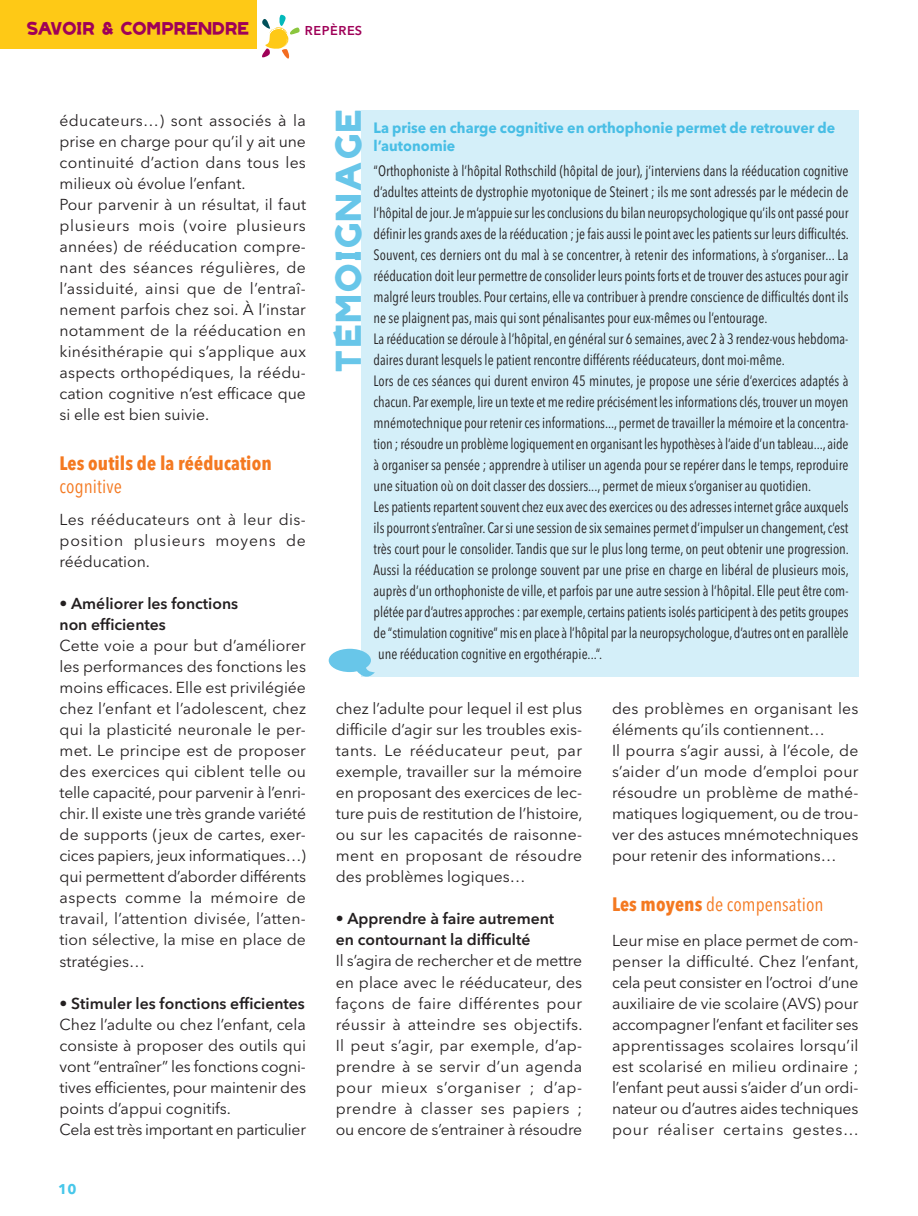
<style>
.page{position:relative;width:918px;height:1216px;background:#fff}
.page>*{position:absolute;margin:0;border:0;box-sizing:border-box;transform-origin:0 0}
.t1{font:700 28px "AFM Telethon";letter-spacing:.1em;color:#68c6e9}
.t2{font:condensed 19.25px "Avenir Next LT Pro";letter-spacing:.005em;color:#f47921}
.t3{font:700 condensed 19.25px "Avenir Next LT Pro";letter-spacing:.005em;color:#f47921}
.t4{font:15.75px/21px "Avenir Next LT Pro";letter-spacing:.005em;color:#231f20;text-align:justify}
.t5{font:600 15.75px/21px "Avenir Next LT Pro";color:#231f20}
.t6{font:condensed 14.88px "Avenir Next LT Pro";color:#231f20;scale:.95 1}
.t7{font:700 14.88px/17.8px "Avenir Next LT Pro";color:#48bee5;scale:.95 1}
.t8{font:700 14px "AFM Telethon";letter-spacing:.04em;color:#9f0158}
.t9{font:700 14px "Avenir Next LT Pro";color:#47c7ea}
.t10{font:600 12.78px "Avenir Next LT Pro";letter-spacing:.04em;color:#9f0158}
.s1{font-weight:400}
.s2{font-weight:600}
.s3{font-weight:700}
</style>
<div class="page">
<div style="left:0;top:0;width:256px;height:48px;background:#fec916"></div>
<svg style="left:262px;top:15px;width:38px;height:44px"></svg>
<div style="left:338px;top:110px;width:520px;height:566px;background:#d4eff9"></div>
<div style="left:328px;top:109px;width:33px;height:584px;background:#fff"></div>
<svg style="left:329px;top:648px;width:46px;height:29px"></svg>
<p class="t8" style="left:27px;top:23px;width:224px">SAVOIR &amp; COMPRENDRE</p>
<p class="t10" style="left:305px;top:25px;width:59px">REPÈRES</p>
<p class="t4" style="left:60px;top:111px;width:248px;text-align:left">éducateurs…) sont associés à la prise en charge pour qu’il y ait une continuité d’action dans tous les milieux où évolue l’enfant.<br>Pour parvenir à un résultat, il faut plusieurs mois (voire plusieurs années) de rééducation compre&shy;nant des séances régulières, de l’assiduité, ainsi que de l’entraî&shy;nement parfois chez soi. À l’instar notamment de la rééducation en kinésithérapie qui s’applique aux aspects orthopédiques, la réédu&shy;cation cognitive n’est efficace que si elle est bien suivie.</p>
<p class="t3" style="left:60px;top:455px;width:214px">Les outils de la rééducation</p>
<p class="t2" style="left:60px;top:478px;width:64px">cognitive</p>
<p class="t4" style="left:60px;top:510px;width:248px">Les rééducateurs ont à leur dis&shy;position plusieurs moyens de rééducation.</p>
<p class="t5" style="left:60px;top:595px;width:180px"><span class="s1">•</span> Améliorer les fonctions non efficientes</p>
<p class="t4" style="left:60px;top:636px;width:248px">Cette voie a pour but d’améliorer les performances des fonctions les moins efficaces. Elle est privilégiée chez l’enfant et l’adolescent, chez qui la plasticité neuronale le per&shy;met. Le principe est de proposer des exercices qui ciblent telle ou telle capacité, pour parvenir à l’enri&shy;chir. Il existe une très grande variété de supports (jeux de cartes, exer&shy;cices papiers, jeux informatiques…) qui permettent d’aborder différents aspects comme la mémoire de travail, l’attention divisée, l’atten&shy;tion sélective, la mise en place de stratégies…</p>
<p class="t4" style="left:60px;top:993px;width:248px;text-align:left">• <span class="s2">Stimuler les fonctions efficientes </span>Chez l’adulte ou chez l’enfant, cela consiste à proposer des outils qui vont “entraîner” les fonctions cogni&shy;tives efficientes, pour maintenir des points d’appui cognitifs.<br>Cela est très important en particulier</p>
<p class="t9" style="left:58px;top:1183px;width:20px">10</p>
<h1 class="t1" style="left:338px;top:371px;width:264px;rotate:-90deg">témoignage</h1>
<p class="t7" style="left:373px;top:121px;width:487px">La prise en charge cognitive en orthophonie permet de retrouver de l’autonomie</p>
<p class="t6" style="left:373px;top:164px;width:501px">“Orthophoniste à l’hôpital Rothschild (hôpital de jour), j’interviens dans la rééducation cognitive</p>
<p class="t6" style="left:373px;top:185px;width:501px">d’adultes atteints de dystrophie myotonique de Steinert ; ils me sont adressés par le médecin de</p>
<p class="t6" style="left:373px;top:206px;width:501px">l’hôpital de jour. Je m’appuie sur les conclusions du bilan neuropsychologique qu’ils ont passé pour</p>
<p class="t6" style="left:373px;top:227px;width:502px">définir les grands axes de la rééducation ; je fais aussi le point avec les patients sur leurs difficultés.</p>
<p class="t6" style="left:373px;top:248px;width:501px">Souvent, ces derniers ont du mal à se concentrer, à retenir des informations, à s’organiser... La</p>
<p class="t6" style="left:373px;top:269px;width:501px">rééducation doit leur permettre de consolider leurs points forts et de trouver des astuces pour agir</p>
<p class="t6" style="left:373px;top:290px;width:501px">malgré leurs troubles. Pour certains, elle va contribuer à prendre conscience de difficultés dont ils</p>
<p class="t6" style="left:373px;top:312px;width:416px">ne se plaignent pas, mais qui sont pénalisantes pour eux-mêmes ou l’entourage.</p>
<p class="t6" style="left:373px;top:333px;width:501px">La rééducation se déroule à l’hôpital, en général sur 6 semaines, avec 2 à 3 rendez-vous hebdoma-</p>
<p class="t6" style="left:373px;top:354px;width:434px">daires durant lesquels le patient rencontre différents rééducateurs, dont moi-même.</p>
<p class="t6" style="left:373px;top:375px;width:501px">Lors de ces séances qui durent environ 45 minutes, je propose une série d’exercices adaptés à</p>
<p class="t6" style="left:373px;top:396px;width:501px">chacun. Par exemple, lire un texte et me redire précisément les informations clés, trouver un moyen</p>
<p class="t6" style="left:373px;top:417px;width:501px">mnémotechnique pour retenir ces informations..., permet de travailler la mémoire et la concentra-</p>
<p class="t6" style="left:373px;top:438px;width:501px">tion ; résoudre un problème logiquement en organisant les hypothèses à l’aide d’un tableau..., aide</p>
<p class="t6" style="left:373px;top:459px;width:501px">à organiser sa pensée ; apprendre à utiliser un agenda pour se repérer dans le temps, reproduire</p>
<p class="t6" style="left:373px;top:480px;width:462px">une situation où on doit classer des dossiers..., permet de mieux s’organiser au quotidien.</p>
<p class="t6" style="left:373px;top:501px;width:501px">Les patients repartent souvent chez eux avec des exercices ou des adresses internet grâce auxquels</p>
<p class="t6" style="left:373px;top:522px;width:501px">ils pourront s’entraîner. Car si une session de six semaines permet d’impulser un changement, c’est</p>
<p class="t6" style="left:373px;top:543px;width:502px">très court pour le consolider. Tandis que sur le plus long terme, on peut obtenir une progression.</p>
<p class="t6" style="left:373px;top:564px;width:502px">Aussi la rééducation se prolonge souvent par une prise en charge en libéral de plusieurs mois,</p>
<p class="t6" style="left:373px;top:585px;width:501px">auprès d’un orthophoniste de ville, et parfois par une autre session à l’hôpital. Elle peut être com-</p>
<p class="t6" style="left:373px;top:606px;width:501px">plétée par d’autres approches : par exemple, certains patients isolés participent à des petits groupes</p>
<p class="t6" style="left:373px;top:627px;width:501px">de “stimulation cognitive” mis en place à l’hôpital par la neuropsychologue, d’autres ont en parallèle</p>
<p class="t6" style="left:378px;top:648px;width:237px">une rééducation cognitive en ergothérapie...“.</p>
<p class="t4" style="left:336px;top:699px;width:248px">chez l’adulte pour lequel il est plus difficile d’agir sur les troubles exis&shy;tants. Le rééducateur peut, par exemple, travailler sur la mémoire en proposant des exercices de lec&shy;ture puis de restitution de l’histoire, ou sur les capacités de raisonne&shy;ment en proposant de résoudre des problèmes logiques…</p>
<p class="t5" style="left:336px;top:910px;width:220px"><span class="s1">•</span> Apprendre à faire autrement en contournant la difficulté</p>
<p class="t4" style="left:336px;top:951px;width:248px">Il s’agira de rechercher et de mettre en place avec le rééducateur, des façons de faire différentes pour réussir à atteindre ses objectifs.<br>Il peut s’agir, par exemple, d’ap&shy;prendre à se servir d’un agenda pour mieux s’organiser ; d’ap&shy;prendre à classer ses papiers ; ou encore de s’entrainer à résoudre</p>
<p class="t4" style="left:612px;top:699px;width:248px;text-align:left">des problèmes en organisant les éléments qu’ils contiennent…<br>Il pourra s’agir aussi, à l’école, de s’aider d’un mode d’emploi pour résoudre un problème de mathé&shy;matiques logiquement, ou de trou&shy;ver des astuces mnémotechniques pour retenir des informations…</p>
<p class="t2" style="left:612px;top:896px;width:213px"><span class="s3">Les moyens</span> de compensation</p>
<p class="t4" style="left:612px;top:930px;width:248px">Leur mise en place permet de com&shy;penser la difficulté. Chez l’enfant, cela peut consister en l’octroi d’une auxiliaire de vie scolaire (AVS) pour accompagner l’enfant et faciliter ses apprentissages scolaires lorsqu’il est scolarisé en milieu ordinaire ; l’enfant peut aussi s’aider d’un ordi&shy;nateur ou d’autres aides techniques pour réaliser certains gestes…</p>
</div>
